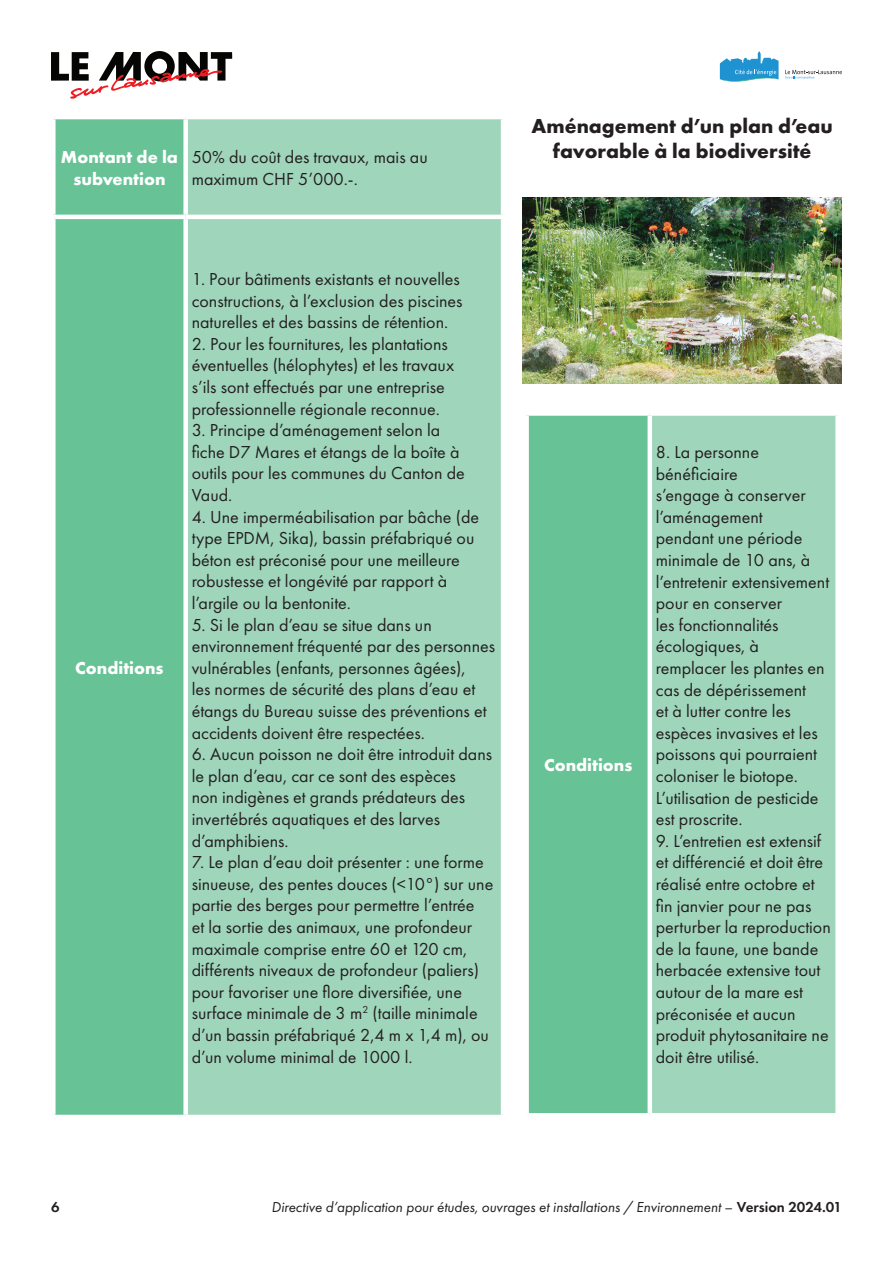
<style>
.page{position:relative;width:893px;height:1263px;background:#fff}
.page>*{position:absolute;margin:0;border:0;box-sizing:border-box;transform-origin:0 0}
.t1{font:700 21px/25.2px "Futura PT";color:#231f20;text-align:center}
.t2{font:18px/21.6px "Futura PT";color:#231f20}
.t3{font:700 18px/21.6px "Futura PT";color:#fff;text-align:center}
.t4{font:italic 15px "Futura PT";color:#231f20}
.t5{font:600 15px "Futura PT";color:#231f20}
.s1{font-style:normal}
.s2{font-weight:600;font-style:normal}
</style>
<div class="page">
<svg style="left:51px;top:51px;width:181px;height:48px"></svg>
<svg style="left:720px;top:51px;width:59px;height:31px"></svg>
<svg style="left:785px;top:70px;width:57px;height:8px"></svg>
<div style="left:56px;top:119px;width:127px;height:996px;background:#67c396"></div>
<div style="left:188px;top:119px;width:313px;height:996px;background:#9fd5bb"></div>
<hr style="left:51px;top:215px;width:135px;height:4px;background:#fff">
<hr style="left:186px;top:215px;width:319px;height:4px;background:#fff">
<img style="left:522px;top:197px;width:320px;height:187px">
<div style="left:527px;top:413px;width:123px;height:702px;background:#67c396"></div>
<div style="left:650px;top:413px;width:188px;height:702px;background:#9fd5bb"></div>
<div style="left:524px;top:411px;width:126px;height:5px;background:#fff"></div>
<div style="left:524px;top:416px;width:5px;height:697px;background:#fff"></div>
<hr style="left:524px;top:1113px;width:126px;height:4px;background:#fff">
<div style="left:650px;top:411px;width:190px;height:5px;background:#fff"></div>
<hr style="left:648px;top:416px;width:4px;height:697px;background:#fff">
<div style="left:835px;top:416px;width:5px;height:697px;background:#fff"></div>
<hr style="left:650px;top:1113px;width:190px;height:4px;background:#fff">
<p class="t3" style="left:61px;top:146px;width:119px">Montant de la subvention</p>
<p class="t2" style="left:192px;top:146px;width:238px">50% du coût des travaux, mais au maximum CHF 5’000.-.</p>
<p class="t3" style="left:75px;top:656px;width:90px">Conditions</p>
<p class="t2" style="left:192px;top:268px;width:272px">1. Pour bâtiments existants et nouvelles constructions, à l’exclusion des piscines naturelles et des bassins de rétention.</p>
<p class="t2" style="left:192px;top:333px;width:264px">2. Pour les fournitures, les plantations éventuelles (hélophytes) et les travaux s’ils sont effectués par une entreprise professionnelle régionale reconnue.</p>
<p class="t2" style="left:192px;top:419px;width:275px">3. Principe d’aménagement selon la fiche D7 Mares et étangs de la boîte à outils pour les communes du Canton de<br>Vaud.</p>
<p class="t2" style="left:192px;top:506px;width:289px">4. Une imperméabilisation par bâche (de type EPDM, Sika), bassin préfabriqué ou béton est préconisé pour une meilleure robustesse et longévité par rapport à l’argile ou la bentonite.</p>
<p class="t2" style="left:192px;top:614px;width:305px">5. Si le plan d’eau se situe dans un environnement fréquenté par des personnes vulnérables (enfants, personnes âgées),<br>les normes de sécurité des plans d’eau et étangs du Bureau suisse des préventions et accidents doivent être respectées.</p>
<p class="t2" style="left:192px;top:743px;width:302px">6. Aucun poisson ne doit être introduit dans le plan d’eau, car ce sont des espèces<br>non indigènes et grands prédateurs des invertébrés aquatiques et des larves d’amphibiens.</p>
<p class="t2" style="left:192px;top:851px;width:303px">7. Le plan d’eau doit présenter : une forme sinueuse, des pentes douces (&lt;10°) sur une partie des berges pour permettre l’entrée<br>et la sortie des animaux, une profondeur maximale comprise entre 60 et 120 cm, différents niveaux de profondeur (paliers) pour favoriser une flore diversifiée, une surface minimale de 3 m<sup>2</sup> (taille minimale d’un bassin préfabriqué 2,4 m x 1,4 m), ou d’un volume minimal de 1000 l.</p>
<p class="t1" style="left:532px;top:113px;width:303px">Aménagement d’un plan d’eau favorable à la biodiversité</p>
<p class="t3" style="left:544px;top:754px;width:90px">Conditions</p>
<p class="t2" style="left:656px;top:441px;width:175px">8. La personne bénéficiaire<br>s’engage à conserver l’aménagement<br>pendant une période minimale de 10 ans, à l’entretenir extensivement pour en conserver<br>les fonctionnalités écologiques, à remplacer les plantes en cas de dépérissement<br>et à lutter contre les espèces invasives et les poissons qui pourraient coloniser le biotope.<br>L’utilisation de pesticide est proscrite.</p>
<p class="t2" style="left:656px;top:830px;width:177px">9. L’entretien est extensif et différencié et doit être réalisé entre octobre et fin janvier pour ne pas perturber la reproduction de la faune, une bande herbacée extensive tout autour de la mare est préconisée et aucun produit phytosanitaire ne doit être utilisé.</p>
<p class="t5" style="left:51px;top:1197px;width:10px">6</p>
<p class="t4" style="left:272px;top:1198px;width:572px">Directive d’application pour études, ouvrages et installations / Environnement <span class="s1">–</span> <span class="s2">Version 2024.01</span></p>
</div>
